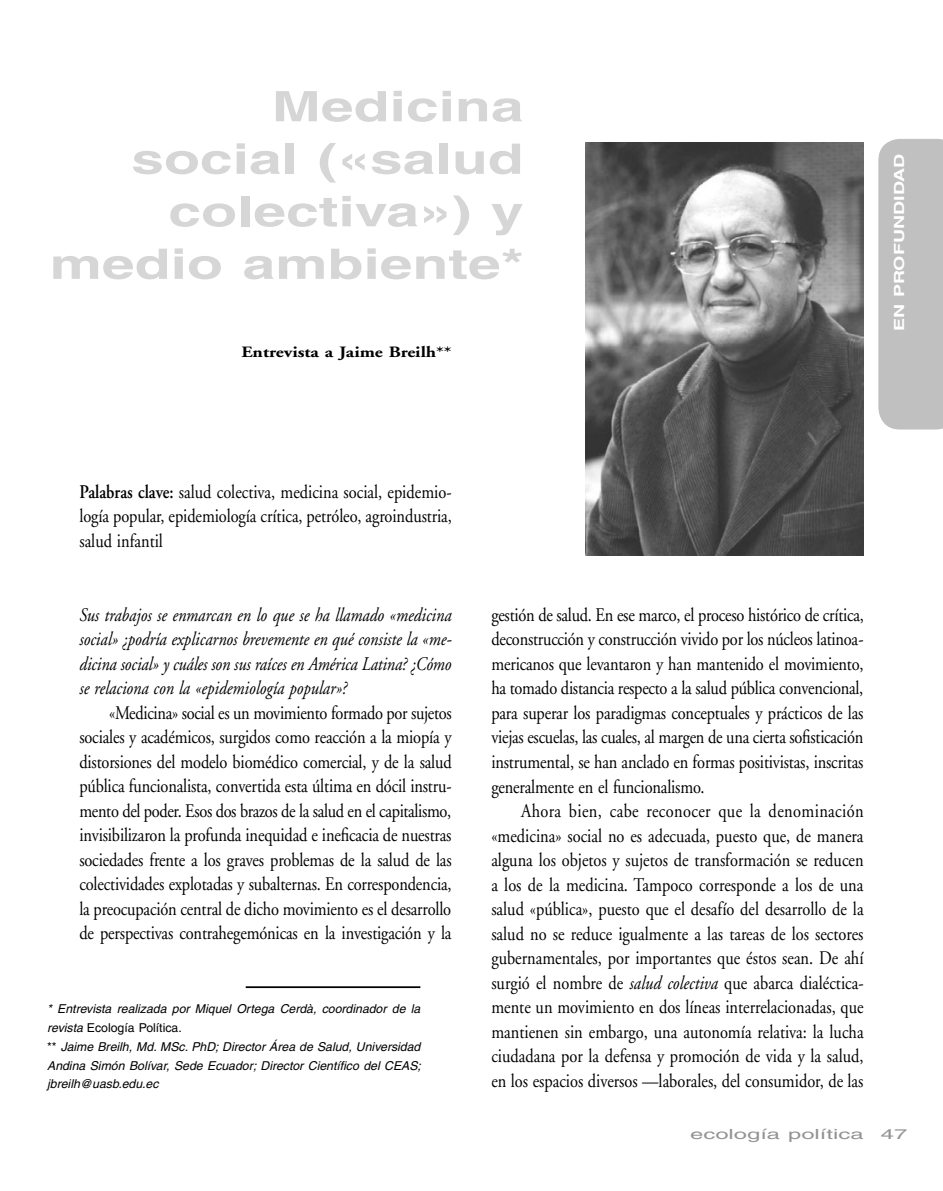
<style>
.page{position:relative;width:943px;height:1191px;background:#fff}
.page>*{position:absolute;margin:0;border:0;box-sizing:border-box;transform-origin:0 0}
.t1{font:700 42px/52.5px "Helvetica";color:#d6d6d6;text-align:right;scale:1.4 1}
.t2{font:19.25px/24.5px "Adobe Garamond";letter-spacing:-.01em;color:#000;text-align:justify;scale:.85 1}
.t3{font:italic 19.25px/24.5px "Adobe Garamond";color:#000;text-align:justify;scale:.85 1}
.t4{font:700 15.75px "Adobe Garamond";color:#000;scale:1.2 1}
.t5{font:14px "Helvetica";color:#939393;scale:1.7 1}
.t6{font:700 14px "Helvetica";color:#fff;scale:1.4 1}
.t7{font:italic 12.25px/18.9px "Helvetica";color:#000}
.s1{font-weight:600}
.s2{font-style:normal}
.s3{font-style:italic}
</style>
<div class="page">
<div style="left:878px;top:139px;width:65px;height:290px;background:#c0c0c0"></div>
<img style="left:585px;top:142px;width:278px;height:413px">
<hr style="left:246px;top:986px;width:174px;height:2px;background:#000">
<h1 class="t1" style="left:50px;top:80px;width:340px">Medicina<br>social («salud colectiva») y medio ambiente*</h1>
<p class="t4" style="left:241px;top:344px;width:177px">Entrevista a Jaime Breilh**</p>
<p class="t6" style="left:890px;top:331px;width:128px;rotate:-90deg">EN PROFUNDIDAD</p>
<p class="t2" style="left:79px;top:480px;width:440px"><span class="s1">Palabras clave:</span> salud colectiva, medicina social, epidemio&shy;logía popular, epidemiología crítica, petróleo, agroindustria, salud infantil</p>
<p class="t3" style="left:79px;top:603px;width:439px">Sus trabajos se enmarcan en lo que se ha llamado «medicina social» ¿podría explicarnos brevemente en qué consiste la «me&shy;dicina social» y cuáles son sus raíces en América Latina? ¿Cómo se relaciona con la «epidemiología popular»?</p>
<p class="t2" style="left:79px;top:701px;width:439px;text-indent:30px">«Medicina» social es un movimiento formado por sujetos sociales y académicos, surgidos como reacción a la miopía y distorsiones del modelo biomédico comercial, y de la salud pública funcionalista, convertida esta última en dócil instru&shy;mento del poder. Esos dos brazos de la salud en el capitalismo, invisibilizaron la profunda inequidad e ineficacia de nuestras sociedades frente a los graves problemas de la salud de las colectividades explotadas y subalternas. En correspondencia, la preocupación central de dicho movimiento es el desarrollo de perspectivas contrahegemónicas en la investigación y la</p>
<p class="t7" style="left:47px;top:999px;width:375px">* Entrevista realizada por Miquel Ortega Cerdà, coordinador de la revista <span class="s2">Ecología Política.<br>**</span> Jaime Breilh, Md. MSc. PhD; Director Área de Salud, Universidad Andina Simón Bolívar, Sede Ecuador; Director Científico del CEAS; jbreilh@uasb.edu.ec</p>
<p class="t2" style="left:491px;top:603px;width:440px">gestión de salud. En ese marco, el proceso histórico de crítica, deconstrucción y construcción vivido por los núcleos latinoa&shy;mericanos que levantaron y han mantenido el movimiento, ha tomado distancia respecto a la salud pública convencional, para superar los paradigmas conceptuales y prácticos de las viejas escuelas, las cuales, al margen de una cierta sofisticación instrumental, se han anclado en formas positivistas, inscritas generalmente en el funcionalismo.</p>
<p class="t2" style="left:491px;top:799px;width:439px;text-indent:30px">Ahora bien, cabe reconocer que la denominación «medicina» social no es adecuada, puesto que, de manera alguna los objetos y sujetos de transformación se reducen a los de la medicina. Tampoco corresponde a los de una salud «pública», puesto que el desafío del desarrollo de la salud no se reduce igualmente a las tareas de los sectores gubernamentales, por importantes que éstos sean. De ahí surgió el nombre de <span class="s3">salud colectiva</span> que abarca dialéctica&shy;mente un movimiento en dos líneas interrelacionadas, que mantienen sin embargo, una autonomía relativa: la lucha ciudadana por la defensa y promoción de vida y la salud, en los espacios diversos —laborales, del consumidor, de las</p>
<p class="t5" style="left:690px;top:1126px;width:129px">ecología política 47</p>
</div>
